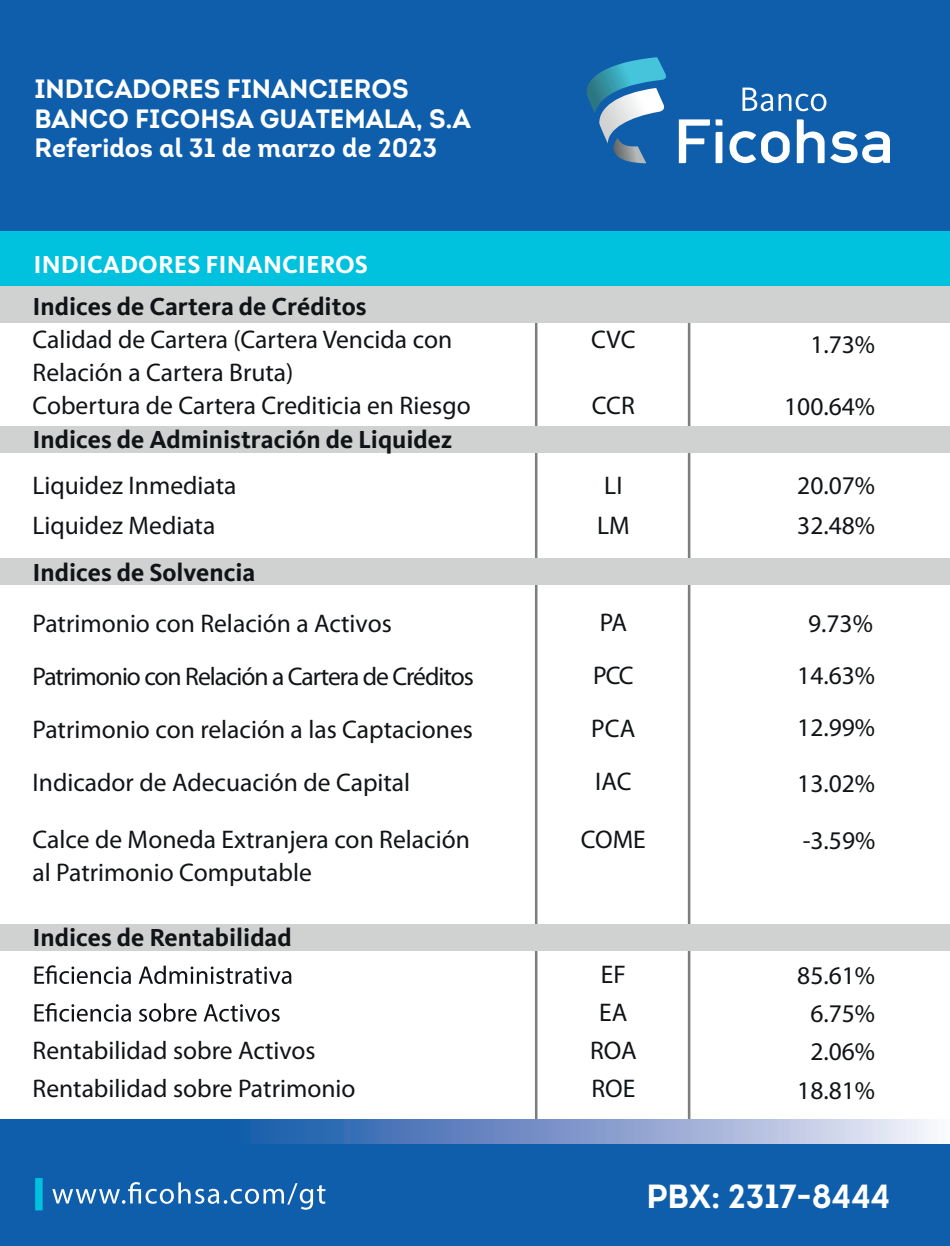
<style>
.page{position:relative;width:950px;height:1246px;background:#fff}
.page>*{position:absolute;margin:0;border:0;box-sizing:border-box;transform-origin:0 0}
.t1{font:33.52px "Intro Bold Alt";color:#fff}
.t2{font:26.55px/30.8px "Intro Bold Alt";color:#fff}
.t3{font:25.65px/52.9px "Myriad Pro";color:#111416}
.t4{font:700 25.65px "Kievit OT";color:#111416}
.t5{font:700 25.65px "Kievit OT";color:#fff}
</style>
<div class="page">
<hr style="left:535px;top:265px;width:2px;height:871px;background:#7b7e7f">
<hr style="left:688px;top:265px;width:2px;height:871px;background:#7b7e7f">
<div style="left:0;top:426px;width:950px;height:26px;background:#d0d1d1"></div>
<div style="left:0;top:284px;width:950px;height:38px;background:#d0d1d1"></div>
<div style="left:0;top:558px;width:950px;height:27px;background:#d0d1d1"></div>
<div style="left:0;top:923px;width:950px;height:27px;background:#d0d1d1"></div>
<div style="left:0;top:224px;width:950px;height:61px;background:#00c2df"></div>
<div style="left:0;top:0;width:950px;height:230px;background:#0e5eab"></div>
<div style="left:0;top:1140px;width:950px;height:105px;background:#0e5eab"></div>
<svg style="left:0;top:1119px;width:950px;height:24px;background:#678fc6"></svg>
<svg style="left:52px;top:1182px;width:273px;height:27px"></svg>
<div style="left:35px;top:1177px;width:8px;height:33px;background:#00c2df"></div>
<svg style="left:34px;top:965px;width:258px;height:18px"></svg>
<svg style="left:34px;top:1003px;width:246px;height:18px"></svg>
<svg style="left:586px;top:57px;width:80px;height:106px"></svg>
<svg style="left:679px;top:119px;width:211px;height:44px"></svg>
<svg style="left:743px;top:88px;width:30px;height:23px"></svg>
<svg style="left:779px;top:94px;width:47px;height:17px"></svg>
<p class="t2" style="left:34px;top:73px;width:438px">INDICADORES FINANCIEROS<br>BANCO FICOHSA GUATEMALA, S.A</p>
<p class="t2" style="left:34px;top:132px;width:404px">Referidos al 31 de marzo de 2023</p>
<p class="t5" style="left:34px;top:249px;width:336px">INDICADORES FINANCIEROS</p>
<p class="t4" style="left:33px;top:290px;width:335px">Indices de Cartera de Créditos</p>
<p class="t3" style="left:33px;top:322px;width:440px;line-height:33.3px">Calidad de Cartera (Cartera Vencida con<br>Relación a Cartera Bruta)<br>Cobertura de Cartera Crediticia en Riesgo</p>
<p class="t4" style="left:33px;top:423px;width:422px">Indices de Administración de Liquidez</p>
<p class="t3" style="left:33px;top:465px;width:206px;line-height:39.4px">Liquidez Inmediata<br>Liquidez Mediata</p>
<p class="t4" style="left:33px;top:556px;width:224px">Indices de Solvencia</p>
<p class="t3" style="left:33px;top:596px;width:443px">Patrimonio con Relación a Activos Patrimonio con Relación a Cartera de Créditos Patrimonio con relación a las Captaciones Indicador de Adecuación de Capital</p>
<p class="t3" style="left:33px;top:822px;width:439px;line-height:33.3px">Calce de Moneda Extranjera con Relación al Patrimonio Computable</p>
<p class="t4" style="left:33px;top:921px;width:261px">Indices de Rentabilidad</p>
<p class="t3" style="left:33px;top:1031px;width:325px;line-height:37.8px">Rentabilidad sobre Activos<br>Rentabilidad sobre Patrimonio</p>
<p class="t3" style="left:591px;top:312px;width:46px">CVC</p>
<p class="t3" style="left:592px;top:378px;width:44px">CCR</p>
<p class="t3" style="left:597px;top:465px;width:34px;line-height:39.4px">LI<br>LM</p>
<p class="t3" style="left:591px;top:596px;width:46px;text-align:center">PA<br>PCC<br>PCA<br>IAC</p>
<p class="t3" style="left:581px;top:812px;width:67px">COME</p>
<p class="t3" style="left:590px;top:955px;width:48px;line-height:37.8px;text-align:center">EF<br>EA<br>ROA<br>ROE</p>
<p class="t3" style="left:810px;top:317px;width:66px">1.73%</p>
<p class="t3" style="left:784px;top:379px;width:93px">100.64%</p>
<p class="t3" style="left:797px;top:465px;width:79px;line-height:39.4px">20.07%<br>32.48%</p>
<p class="t3" style="left:797px;top:597px;width:79px;line-height:51.8px;text-align:center">9.73%<br>14.63%<br>12.99%</p>
<p class="t3" style="left:797px;top:755px;width:80px;line-height:56.2px">13.02% -3.59%</p>
<p class="t3" style="left:797px;top:955px;width:79px;line-height:38.2px;text-align:center">85.61%<br>6.75%<br>2.06%<br>18.81%</p>
<h1 class="t1" style="left:646px;top:1174px;width:245px">PBX: 2317-8444</h1>
</div>
